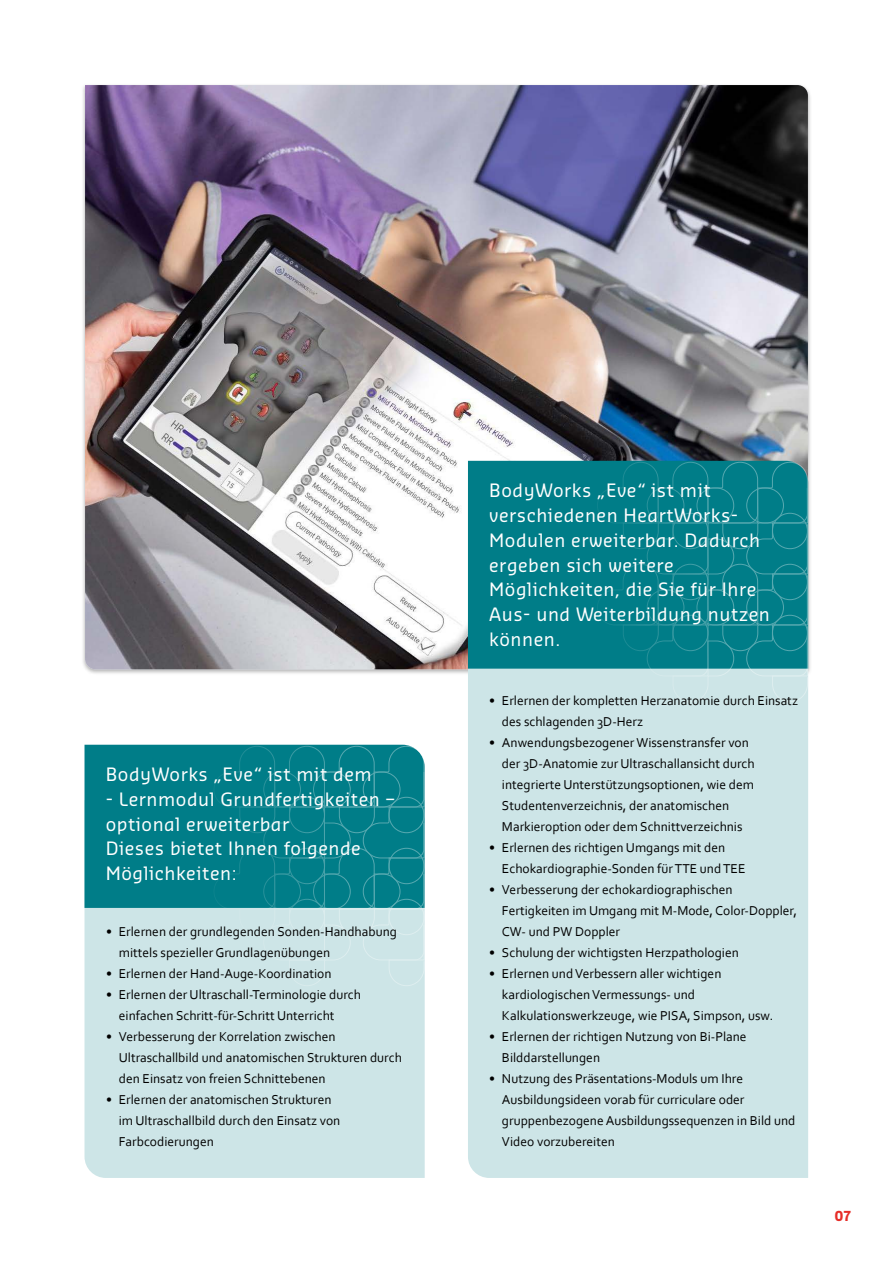
<style>
.page{position:relative;width:893px;height:1263px;background:#fff}
.page>*{position:absolute;margin:0;border:0;box-sizing:border-box;transform-origin:0 0}
.t1{font:18px/24.8px "Sansa Pro";letter-spacing:.03em;color:#fff}
.t2{font:13.5px/21px "Corbel";color:#000}
.t3{font:700 13.5px "Sansa";color:#e62d28}
</style>
<div class="page">
<div style="left:81px;top:83px;width:731px;height:593px;background:#000;opacity:.3"></div>
<img style="left:85px;top:85px;width:723px;height:584px">
<div style="left:85px;top:908px;width:340px;height:270px;background:#cde5e7"></div>
<div style="left:468px;top:669px;width:340px;height:509px;background:#cde5e7"></div>
<div style="left:85px;top:745px;width:128px;height:163px;background:#007d88"></div>
<div style="left:468px;top:461px;width:129px;height:208px;background:#007d88"></div>
<svg style="left:213px;top:745px;width:212px;height:241px;background:#46a0a8"></svg>
<svg style="left:597px;top:461px;width:211px;height:241px;background:#218d97"></svg>
<h1 class="t1" style="left:106px;top:762px;width:267px">BodyWorks „Eve“ ist mit dem</h1>
<h1 class="t1" style="left:106px;top:786px;width:291px">- Lernmodul Grundfertigkeiten – optional erweiterbar<br>Dieses bietet Ihnen folgende<br>Möglichkeiten:</h1>
<p class="t2" style="left:119px;top:921px;width:280px;text-indent:-13px">• Erlernen der grundlegenden Sonden-Handhabung mittels spezieller Grundlagenübungen</p>
<p class="t2" style="left:106px;top:963px;width:227px">• Erlernen der Hand-Auge-Koordination</p>
<p class="t2" style="left:119px;top:984px;width:244px;text-indent:-13px">• Erlernen der Ultraschall-Terminologie durch einfachen Schritt-für-Schritt Unterricht</p>
<p class="t2" style="left:119px;top:1026px;width:285px;text-indent:-13px">• Verbesserung der Korrelation zwischen<br>Ultraschallbild und anatomischen Strukturen durch den Einsatz von freien Schnittebenen</p>
<p class="t2" style="left:119px;top:1089px;width:223px;text-indent:-13px">• Erlernen der anatomischen Strukturen im Ultraschallbild durch den Einsatz von<br>Farbcodierungen</p>
<h1 class="t1" style="left:489px;top:478px;width:282px">BodyWorks „Eve“ ist mit verschiedenen HeartWorks-<br>Modulen erweiterbar. Dadurch ergeben sich weitere<br>Möglichkeiten, die Sie für Ihre<br>Aus- und Weiterbildung nutzen können.</h1>
<p class="t2" style="left:502px;top:690px;width:297px;text-indent:-13px">• Erlernen der kompletten Herzanatomie durch Einsatz des schlagenden 3D-Herz</p>
<p class="t2" style="left:502px;top:732px;width:254px;text-indent:-13px">• Anwendungsbezogener Wissenstransfer von der 3D-Anatomie zur Ultraschallansicht durch integrierte Unterstützungsoptionen, wie dem Studentenverzeichnis, der anatomischen Markieroption oder dem Schnittverzeichnis</p>
<p class="t2" style="left:502px;top:837px;width:245px;text-indent:-13px">• Erlernen des richtigen Umgangs mit den<br>Echokardiographie-Sonden für TTE und TEE</p>
<p class="t2" style="left:502px;top:879px;width:296px;text-indent:-13px">• Verbesserung der echokardiographischen<br>Fertigkeiten im Umgang mit M-Mode, Color-Doppler,<br>CW- und PW Doppler</p>
<p class="t2" style="left:489px;top:942px;width:251px">• Schulung der wichtigsten Herzpathologien</p>
<p class="t2" style="left:502px;top:963px;width:273px;text-indent:-13px">• Erlernen und Verbessern aller wichtigen kardiologischen Vermessungs- und<br>Kalkulationswerkzeuge, wie PISA, Simpson, usw.</p>
<p class="t2" style="left:502px;top:1026px;width:246px;text-indent:-13px">• Erlernen der richtigen Nutzung von Bi-Plane<br>Bilddarstellungen</p>
<p class="t2" style="left:502px;top:1068px;width:295px;text-indent:-13px">• Nutzung des Präsentations-Moduls um Ihre Ausbildungsideen vorab für curriculare oder gruppenbezogene Ausbildungssequenzen in Bild und Video vorzubereiten</p>
<p class="t3" style="left:835px;top:1207px;width:18px">07</p>
</div>
